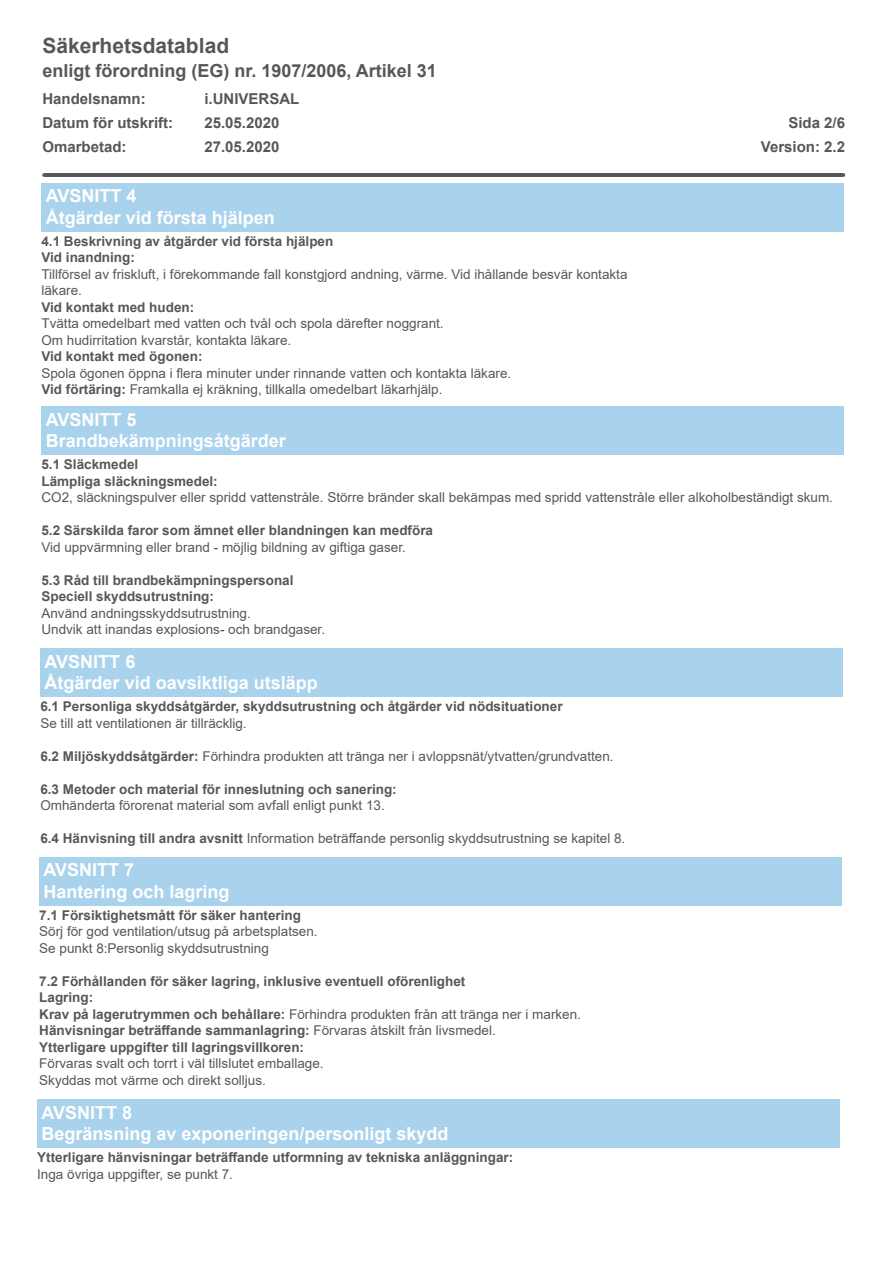
<style>
.page{position:relative;width:893px;height:1263px;background:#fff}
.page>*{position:absolute;margin:0;border:0;box-sizing:border-box;transform-origin:0 0}
.t1{font:700 21px "Arial";color:#575756}
.t2{font:700 18px/21.6px "Arial";color:#fff}
.t3{font:700 18px "Arial";color:#575756}
.t4{font:700 15px "Arial";color:#575756}
.t5{font:13.5px/16.5px "Arial";color:#575756}
.t6{font:700 13.5px/16.5px "Arial";color:#575756}
.s1{font-weight:700}
.s2{font-weight:400}
</style>
<div class="page">
<div style="left:41px;top:183px;width:803px;height:49px;background:#a9d2ec"></div>
<div style="left:41px;top:406px;width:803px;height:49px;background:#a9d2ec"></div>
<hr style="left:44px;top:173px;width:800px;height:4px;background:#575756">
<div style="left:40px;top:648px;width:803px;height:49px;background:#a9d2ec"></div>
<div style="left:39px;top:857px;width:803px;height:49px;background:#a9d2ec"></div>
<div style="left:37px;top:1099px;width:803px;height:49px;background:#a9d2ec"></div>
<h1 class="t1" style="left:42px;top:31px;width:188px">Säkerhetsdatablad</h1>
<h2 class="t3" style="left:42px;top:58px;width:396px">enligt förordning (EG) nr. 1907/2006, Artikel 31</h2>
<p class="t4" style="left:42px;top:88px;width:105px">Handelsnamn:</p>
<p class="t4" style="left:204px;top:88px;width:97px">i.UNIVERSAL</p>
<p class="t4" style="left:42px;top:112px;width:132px">Datum för utskrift:</p>
<p class="t4" style="left:204px;top:112px;width:77px">25.05.2020</p>
<p class="t4" style="left:788px;top:112px;width:58px">Sida 2/6</p>
<p class="t4" style="left:42px;top:136px;width:86px">Omarbetad:</p>
<p class="t4" style="left:204px;top:136px;width:77px">27.05.2020</p>
<p class="t4" style="left:761px;top:136px;width:86px">Version: 2.2</p>
<h2 class="t2" style="left:46px;top:185px;width:231px">AVSNITT 4<br>Åtgärder vid första hjälpen</h2>
<p class="t6" style="left:41px;top:233px;width:293px">4.1 Beskrivning av åtgärder vid första hjälpen<br>Vid inandning:</p>
<p class="t5" style="left:41px;top:266px;width:588px">Tillförsel av friskluft, i förekommande fall konstgjord andning, värme. Vid ihållande besvär kontakta läkare.</p>
<p class="t6" style="left:41px;top:299px;width:154px">Vid kontakt med huden:</p>
<p class="t5" style="left:41px;top:315px;width:404px">Tvätta omedelbart med vatten och tvål och spola därefter noggrant.<br>Om hudirritation kvarstår, kontakta läkare.</p>
<p class="t6" style="left:41px;top:348px;width:163px">Vid kontakt med ögonen:</p>
<p class="t5" style="left:41px;top:365px;width:471px">Spola ögonen öppna i flera minuter under rinnande vatten och kontakta läkare.<br><span class="s1">Vid förtäring:</span> Framkalla ej kräkning, tillkalla omedelbart läkarhjälp.</p>
<h2 class="t2" style="left:46px;top:409px;width:242px">AVSNITT 5<br>Brandbekämpningsåtgärder</h2>
<p class="t6" style="left:41px;top:456px;width:178px">5.1 Släckmedel<br>Lämpliga släckningsmedel:</p>
<p class="t5" style="left:41px;top:489px;width:793px">CO2, släckningspulver eller spridd vattenstråle. Större bränder skall bekämpas med spridd vattenstråle eller alkoholbeständigt skum.</p>
<p class="t6" style="left:41px;top:522px;width:393px">5.2 Särskilda faror som ämnet eller blandningen kan medföra</p>
<p class="t5" style="left:41px;top:538px;width:366px">Vid uppvärmning eller brand - möjlig bildning av giftiga gaser.</p>
<p class="t6" style="left:41px;top:572px;width:254px">5.3 Råd till brandbekämpningspersonal<br>Speciell skyddsutrustning:</p>
<p class="t5" style="left:41px;top:604px;width:285px">Använd andningsskyddsutrustning.<br>Undvik att inandas explosions- och brandgaser.</p>
<h2 class="t2" style="left:45px;top:651px;width:275px">AVSNITT 6<br>Åtgärder vid oavsiktliga utsläpp</h2>
<p class="t6" style="left:40px;top:698px;width:524px">6.1 Personliga skyddsåtgärder, skyddsutrustning och åtgärder vid nödsituationer</p>
<p class="t5" style="left:40px;top:715px;width:208px">Se till att ventilationen är tillräcklig.</p>
<p class="t5" style="left:40px;top:748px;width:575px"><span class="s1">6.2 Miljöskyddsåtgärder:</span> Förhindra produkten att tränga ner i avloppsnät/ytvatten/grundvatten.</p>
<p class="t6" style="left:40px;top:781px;width:358px">6.3 Metoder och material för inneslutning och sanering:</p>
<p class="t5" style="left:40px;top:797px;width:346px">Omhänderta förorenat material som avfall enligt punkt 13.</p>
<p class="t5" style="left:40px;top:830px;width:586px"><span class="s1">6.4 Hänvisning till andra avsnitt</span> Information beträffande personlig skyddsutrustning se kapitel 8.</p>
<h2 class="t2" style="left:44px;top:859px;width:188px">AVSNITT 7<br>Hantering och lagring</h2>
<p class="t6" style="left:39px;top:907px;width:263px">7.1 Försiktighetsmått för säker hantering</p>
<p class="t5" style="left:39px;top:923px;width:280px">Sörj för god ventilation/utsug på arbetsplatsen.<br>Se punkt 8:Personlig skyddsutrustning</p>
<p class="t6" style="left:39px;top:973px;width:543px">7.2 Förhållanden för säker lagring, inklusive eventuell oförenlighet<br>Lagring:<br>Krav på lagerutrymmen och behållare: <span class="s2">Förhindra produkten från att tränga ner i marken.<br></span>Hänvisningar beträffande sammanlagring: <span class="s2">Förvaras åtskilt från livsmedel.<br></span>Ytterligare uppgifter till lagringsvillkoren:</p>
<p class="t5" style="left:39px;top:1055px;width:286px">Förvaras svalt och torrt i väl tillslutet emballage.<br>Skyddas mot värme och direkt solljus.</p>
<h2 class="t2" style="left:41px;top:1102px;width:409px">AVSNITT 8<br>Begränsning av exponeringen/personligt skydd</h2>
<p class="t6" style="left:37px;top:1149px;width:478px">Ytterligare hänvisningar beträffande utformning av tekniska anläggningar:</p>
<p class="t5" style="left:37px;top:1166px;width:197px">Inga övriga uppgifter, se punkt 7.</p>
</div>
